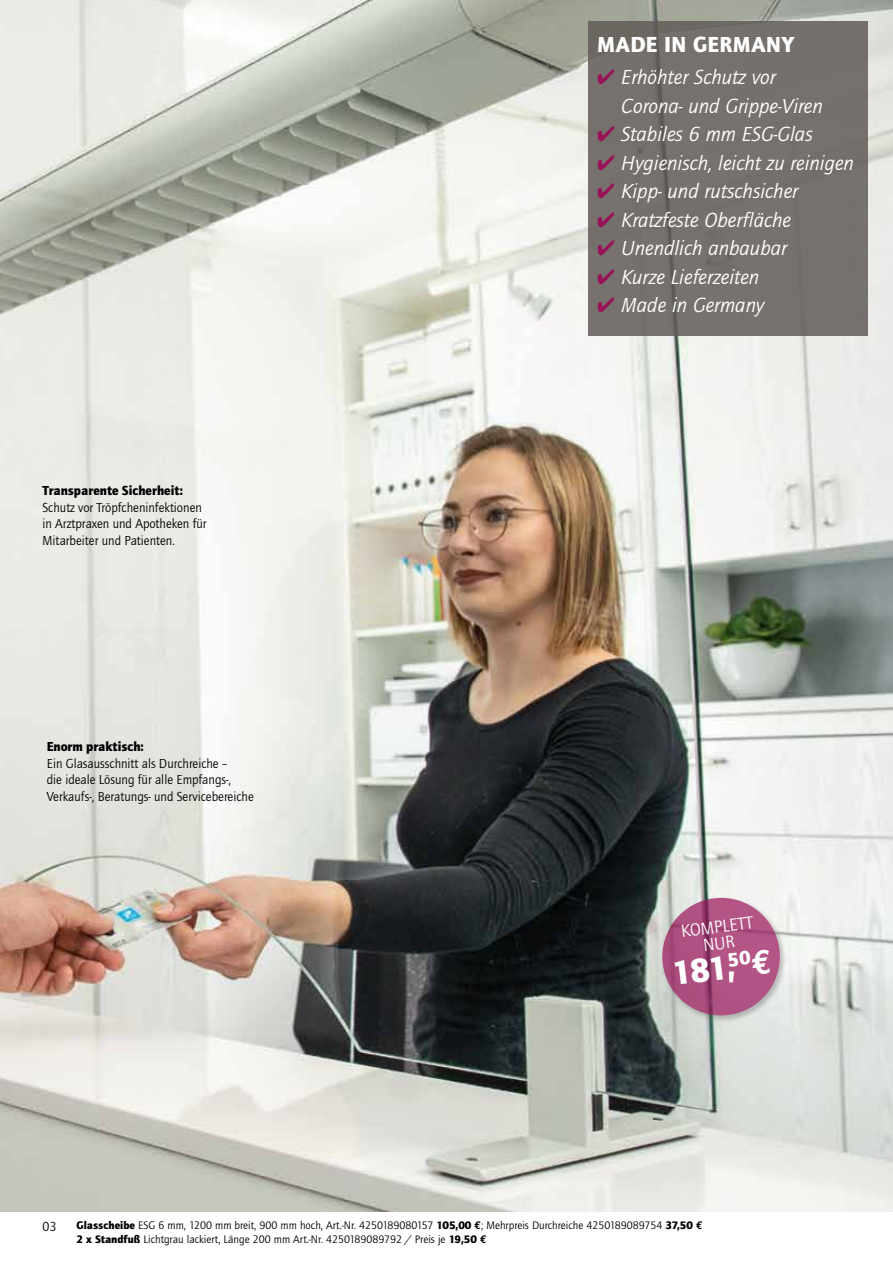
<style>
.page{position:relative;width:893px;height:1263px;background:#fff}
.page>*{position:absolute;margin:0;border:0;box-sizing:border-box;transform-origin:0 0}
.t1{font:900 34.5px "Quay Itc T";color:#fff}
.t2{font:900 22.5px "Quay Itc T";letter-spacing:.025em;color:#fff}
.t3{font:italic 21px/28.5px "Quay Itc T";color:#fff}
.t4{font:18px/16.5px "Quay Itc T";color:#fff;text-align:center}
.t5{font:13.5px/16.5px "Quay Itc T";color:#000}
.t6{font:900 13.5px "Quay Itc T";color:#000}
.t7{font:11.25px/13.5px "Quay Itc T";color:#000}
.s1{color:#991159}
.s2{font-family:"Euro Mono";font-weight:700}
.s3{font-weight:900}
</style>
<div class="page">
<img style="left:0;top:0;width:893px;height:1212px">
<div style="left:588px;top:21px;width:279px;height:315px;background:#76716d"></div>
<div style="left:661px;top:896px;width:126px;height:127px;background:#4f4e4b;opacity:.5"></div>
<svg style="left:662px;top:898px;width:118px;height:117px;background:#ac4f80"></svg>
<h2 class="t2" style="left:597px;top:31px;width:198px">made in germany</h2>
<p class="t6" style="left:43px;top:483px;width:142px">Transparente Sicherheit:</p>
<p class="t5" style="left:43px;top:499px;width:166px">Schutz vor Tröpfcheninfektionen in Arztpraxen und Apotheken für<br>Mitarbeiter und Patienten.</p>
<p class="t6" style="left:47px;top:739px;width:99px">Enorm praktisch:</p>
<p class="t5" style="left:47px;top:755px;width:209px">Ein Glasausschnitt als Durchreiche –<br>die ideale Lösung für alle Empfangs-,<br>Verkaufs-, Beratungs- und Servicebereiche</p>
<h3 class="t3" style="left:621px;top:63px;width:203px;text-indent:-24px"><span class="s1">✔</span> Erhöhter Schutz vor<br>Corona- und Grippe-Viren</h3>
<h3 class="t3" style="left:597px;top:120px;width:217px"><span class="s1">✔</span> Stabiles 6 mm ESG-Glas</h3>
<h3 class="t3" style="left:597px;top:148px;width:258px"><span class="s1">✔</span> Hygienisch, leicht zu reinigen</h3>
<h3 class="t3" style="left:597px;top:177px;width:202px"><span class="s1">✔</span> Kipp- und rutschsicher</h3>
<h3 class="t3" style="left:597px;top:205px;width:195px"><span class="s1">✔</span> Kratzfeste Oberfläche</h3>
<h3 class="t3" style="left:597px;top:234px;width:191px"><span class="s1">✔</span> Unendlich anbaubar</h3>
<h3 class="t3" style="left:597px;top:262px;width:164px"><span class="s1">✔</span> Kurze Lieferzeiten</h3>
<h3 class="t3" style="left:597px;top:291px;width:169px"><span class="s1">✔</span> Made in Germany</h3>
<h3 class="t4" style="left:680px;top:923px;width:74px;rotate:-7deg">komp lett nur</h3>
<h1 class="t1" style="left:670px;top:953px;width:101px;rotate:-7deg">181,<sup>50</sup><span class="s2">E</span></h1>
<p class="t5" style="left:43px;top:1218px;width:15px">03</p>
<p class="t7" style="left:77px;top:1218px;width:628px"><span class="s3">Glasscheibe</span> ESG 6 mm, 1200 mm breit, 900 mm hoch, Art.-N r. 4250189080157 <span class="s3">105,00</span> <span class="s2">E</span>; Mehrpreis Durchreiche 4250189089754 <span class="s3">37,50</span> <span class="s2">E<br></span><span class="s3">2 x Standfuß</span> Lichtgrau lackiert, Länge 200 mm Art.-N r. 4250189089792 / Preis je <span class="s3">19,50</span> <span class="s2">E</span></p>
</div>
